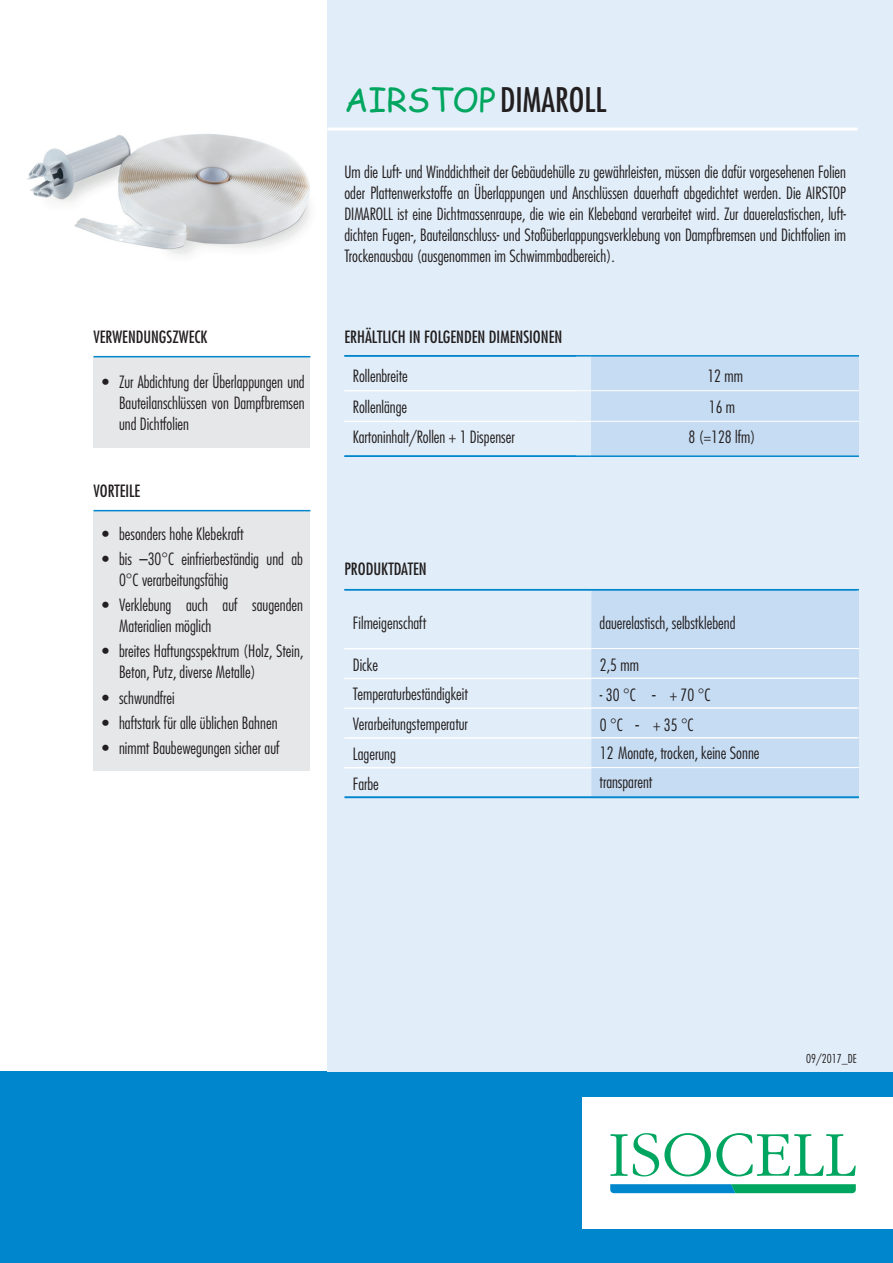
<style>
.page{position:relative;width:893px;height:1263px;background:#fff}
.page>*{position:absolute;margin:0;border:0;box-sizing:border-box;transform-origin:0 0}
.t1{font:500 condensed 33px "Futura LT Pro";color:#231f20}
.t2{font:300 condensed 16.5px/21px "Futura LT Pro";color:#231f20}
.t3{font:500 condensed 16.5px "Futura LT Pro";color:#231f20}
.t4{font:300 condensed 12px "Futura LT Pro";color:#231f20}
.s1{font-family:"Comic Sans MS";font-weight:400;font-stretch:normal;color:#00a660}
</style>
<div class="page">
<div style="left:0;top:1071px;width:893px;height:192px;background:#0086cc"></div>
<div style="left:583px;top:1097px;width:310px;height:132px;background:#fff"></div>
<svg style="left:610px;top:1133px;width:246px;height:43px"></svg>
<svg style="left:610px;top:1184px;width:246px;height:9px;background:#079898"></svg>
<div style="left:327px;top:0;width:566px;height:1071px;background:#e1edf8"></div>
<hr style="left:327px;top:128px;width:530px;height:3px;background:#fff">
<div style="left:591px;top:357px;width:268px;height:98px;background:#c6dcf2"></div>
<hr style="left:344px;top:390px;width:247px;height:1px;background:#fff">
<hr style="left:591px;top:390px;width:268px;height:1px;background:#fff">
<hr style="left:344px;top:421px;width:247px;height:1px;background:#fff">
<hr style="left:591px;top:421px;width:268px;height:1px;background:#fff">
<hr style="left:344px;top:355px;width:247px;height:2px;background:#0086cc">
<hr style="left:591px;top:355px;width:268px;height:2px;background:#0086cc">
<hr style="left:344px;top:455px;width:247px;height:2px;background:#0086cc">
<hr style="left:591px;top:455px;width:268px;height:2px;background:#0086cc">
<div style="left:591px;top:590px;width:268px;height:206px;background:#c6dcf2"></div>
<hr style="left:591px;top:648px;width:268px;height:1px;background:#fff">
<hr style="left:591px;top:678px;width:268px;height:1px;background:#fff">
<hr style="left:591px;top:708px;width:268px;height:1px;background:#fff">
<hr style="left:344px;top:737px;width:247px;height:1px;background:#fff">
<hr style="left:591px;top:737px;width:268px;height:1px;background:#fff">
<hr style="left:344px;top:767px;width:247px;height:1px;background:#fff">
<hr style="left:591px;top:767px;width:268px;height:1px;background:#fff">
<hr style="left:591px;top:589px;width:268px;height:1px;background:#0086cc">
<img style="left:27px;top:134px;width:283px;height:121px">
<hr style="left:344px;top:648px;width:247px;height:1px;background:#fff">
<hr style="left:344px;top:678px;width:247px;height:1px;background:#fff">
<hr style="left:344px;top:708px;width:247px;height:1px;background:#fff">
<hr style="left:344px;top:738px;width:247px;height:1px;background:#fff">
<hr style="left:344px;top:768px;width:247px;height:1px;background:#fff">
<hr style="left:344px;top:589px;width:247px;height:1px;background:#0086cc">
<div style="left:94px;top:510px;width:216px;height:261px;background:#e6e7e9"></div>
<hr style="left:94px;top:510px;width:216px;height:1px;background:#0086cc">
<hr style="left:344px;top:796px;width:515px;height:2px;background:#0086cc">
<div style="left:94px;top:356px;width:216px;height:92px;background:#e6e7e9"></div>
<hr style="left:94px;top:356px;width:216px;height:1px;background:#0086cc">
<p class="t3" style="left:94px;top:326px;width:115px">VERWENDUNGSZWECK</p>
<p class="t2" style="left:119px;top:371px;width:187px;text-align:justify;text-indent:-17px">• Zur Abdichtung der Überlappungen und Bauteilanschlüssen von Dampfbremsen und Dichtfolien</p>
<p class="t3" style="left:94px;top:480px;width:48px">VORTEILE</p>
<p class="t2" style="left:102px;top:523px;width:143px">• besonders hohe Klebekraft</p>
<p class="t2" style="left:119px;top:548px;width:185px;text-indent:-17px">• bis –30°C einfrierbeständig und ab<br>0°C verarbeitungsfähig</p>
<p class="t2" style="left:119px;top:594px;width:185px;text-indent:-17px">• Verklebung auch auf saugenden<br>Materialien möglich</p>
<p class="t2" style="left:119px;top:641px;width:186px;text-indent:-17px">• breites Haftungsspektrum (Holz, Stein,<br>Beton, Putz, diverse Metalle)</p>
<p class="t2" style="left:102px;top:687px;width:74px">• schwundfrei</p>
<p class="t2" style="left:102px;top:712px;width:177px">• haftstark für alle üblichen Bahnen</p>
<p class="t2" style="left:102px;top:737px;width:179px">• nimmt Baubewegungen sicher auf</p>
<h1 class="t1" style="left:344px;top:77px;width:263px"><span class="s1">AIRSTOP</span>DIMAROLL</h1>
<p class="t2" style="left:344px;top:162px;width:503px;text-align:justify">Um die Luft- und Winddichtheit der Gebäudehülle zu gewährleisten, müssen die dafür vorgesehenen Folien oder Plattenwerkstoffe an Überlappungen und Anschlüssen dauerhaft abgedichtet werden. Die AIRSTOP DIMAROLL ist eine Dichtmassenraupe, die wie ein Klebeband verarbeitet wird. Zur dauerelastischen, luft&shy;dichten Fugen-, Bauteilanschluss- und Stoßüberlappungsverklebung von Dampfbremsen und Dichtfolien im Trockenausbau (ausgenommen im Schwimmbadbereich).</p>
<p class="t3" style="left:344px;top:325px;width:219px">ERHÄLTLICH IN FOLGENDEN DIMENSIONEN</p>
<p class="t2" style="left:353px;top:361px;width:163px;line-height:30.6px">Rollenbreite<br>Rollenlänge<br>Kartoninhalt/Rollen + 1 Dispenser</p>
<p class="t2" style="left:689px;top:361px;width:68px;line-height:30.6px;text-align:center">12 mm<br>16 m<br>8 (=128 lfm)</p>
<p class="t3" style="left:344px;top:558px;width:84px">PRODUKTDATEN</p>
<p class="t2" style="left:353px;top:613px;width:75px">Filmeigenschaft</p>
<p class="t2" style="left:353px;top:650px;width:117px;line-height:29.7px">Dicke<br>Temperaturbeständigkeit<br>Verarbeitungstemperatur<br>Lagerung<br>Farbe</p>
<p class="t2" style="left:600px;top:612px;width:137px">dauerelastisch, selbstklebend</p>
<p class="t2" style="left:600px;top:655px;width:41px">2,5 mm</p>
<p class="t2" style="left:600px;top:680px;width:161px;line-height:29.2px">- 30 °C - + 70 °C<br>0 °C - + 35 °C<br>12 Monate, trocken, keine Sonne</p>
<p class="t2" style="left:600px;top:771px;width:54px">transparent</p>
<p class="t4" style="left:806px;top:1051px;width:52px">09/2017_DE</p>
</div>
